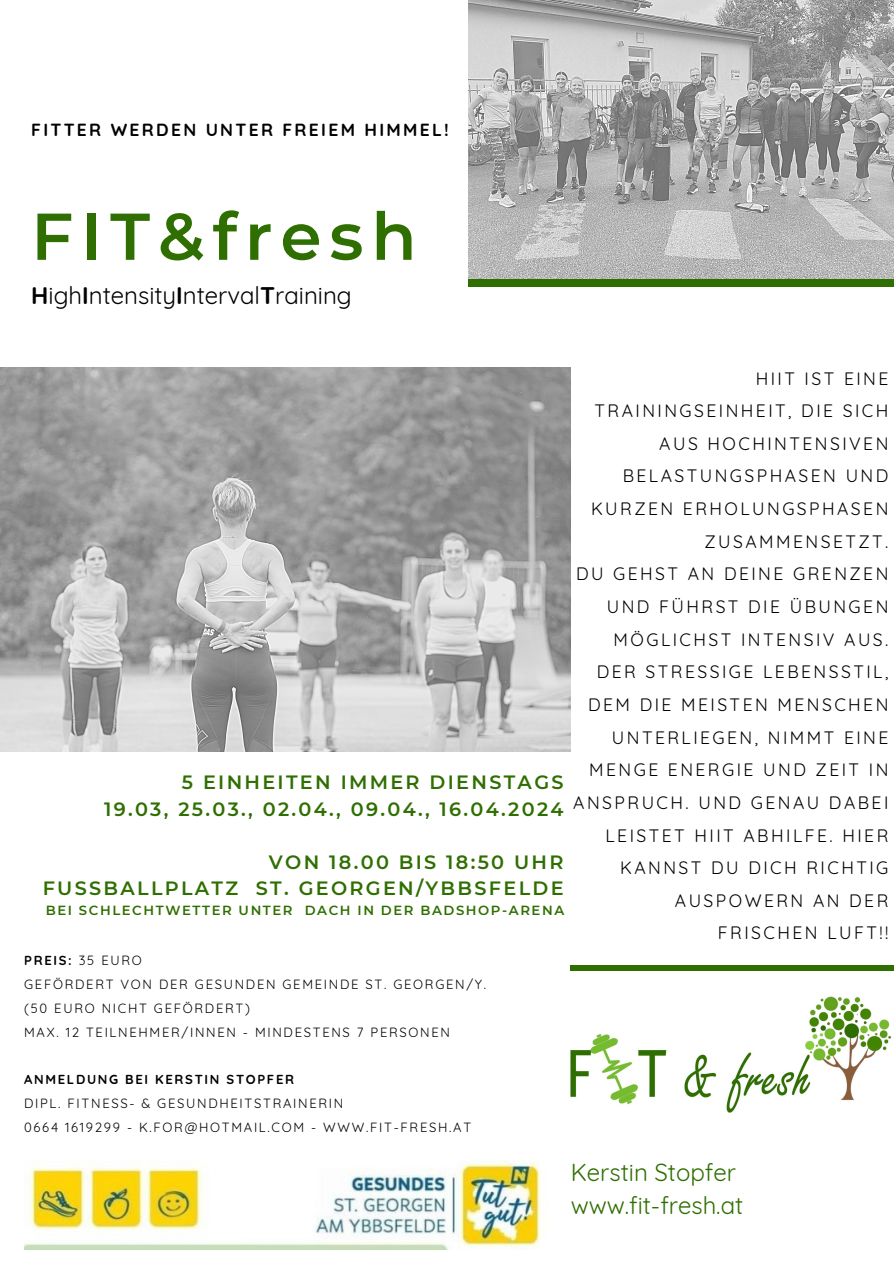
<style>
.page{position:relative;width:894px;height:1264px;background:#fff}
.page>*{position:absolute;margin:0;border:0;box-sizing:border-box;transform-origin:0 0}
.t1{font:600 66px "Montserrat";letter-spacing:.12em;color:#2f6f01}
.t2{font:24px "Quicksand";color:#2f6f01}
.t3{font:24px "Quicksand";color:#000}
.t4{font:600 19.2px "Montserrat";letter-spacing:.12em;color:#2f6f01}
.t5{font:17.55px/32.7px "Quicksand";letter-spacing:.14em;color:#000;text-align:right}
.t6{font:700 17.55px "Quicksand";letter-spacing:.13em;color:#000}
.t7{font:600 13.2px "Montserrat";letter-spacing:.12em;color:#2f6f01}
.t8{font:13.05px "Quicksand";letter-spacing:.13em;color:#000}
.t9{font:700 13.05px "Quicksand";letter-spacing:.13em;color:#000}
.s1{font-weight:700}
.s2{font-weight:400}
</style>
<div class="page">
<img style="left:0;top:368px;width:570px;height:383px">
<img style="left:468px;top:0;width:425px;height:279px">
<div style="left:468px;top:279px;width:425px;height:8px;background:#2f6f01"></div>
<img style="left:570px;top:996px;width:321px;height:117px">
<div style="left:570px;top:964px;width:323px;height:6px;background:#2f6f01"></div>
<img style="left:24px;top:1160px;width:517px;height:88px">
<p class="t6" style="left:31px;top:118px;width:419px">FITTER WERDEN UNTER FREIEM HIMMEL!</p>
<p class="t1" style="left:31px;top:196px;width:387px">FIT&amp;fresh</p>
<p class="t3" style="left:31px;top:280px;width:322px"><span class="s1">H</span>igh<span class="s1">I</span>ntensity<span class="s1">I</span>nterval<span class="s1">T</span>raining</p>
<p class="t4" style="left:182px;top:770px;width:383px">5 EINHEITEN IMMER DIENSTAGS</p>
<p class="t4" style="left:104px;top:797px;width:461px">19.03, 25.03., 02.04., 09.04., 16.04.2024</p>
<p class="t4" style="left:269px;top:850px;width:296px">VON 18.00 BIS 18:50 UHR</p>
<p class="t4" style="left:43px;top:876px;width:522px">FUSSBALLPLATZ ST. GEORGEN/YBBSFELDE</p>
<p class="t7" style="left:46px;top:902px;width:520px">BEI SCHLECHTWETTER UNTER DACH IN DER BADSHOP-ARENA</p>
<p class="t9" style="left:24px;top:951px;width:119px">PREIS: <span class="s2">35 EURO</span></p>
<p class="t8" style="left:24px;top:975px;width:463px">GEFÖRDERT VON DER GESUNDEN GEMEINDE ST. GEORGEN/Y.</p>
<p class="t8" style="left:24px;top:999px;width:227px">(50 EURO NICHT GEFÖRDERT)</p>
<p class="t8" style="left:24px;top:1023px;width:427px">MAX. 12 TEILNEHMER/INNEN - MINDESTENS 7 PERSONEN</p>
<p class="t9" style="left:24px;top:1071px;width:271px">ANMELDUNG BEI KERSTIN STOPFER</p>
<p class="t8" style="left:24px;top:1095px;width:320px">DIPL. FITNESS- &amp; GESUNDHEITSTRAINERIN</p>
<p class="t8" style="left:24px;top:1118px;width:448px">0664 1619299 - K.FOR@HOTMAIL.COM - WWW.FIT-FRESH.AT</p>
<p class="t5" style="left:591px;top:361px;width:299px">HIIT IST EINE<br>TRAININGSEINHEIT, DIE SICH<br>AUS HOCHINTENSIVEN<br>BELASTUNGSPHASEN UND<br>KURZEN ERHOLUNGSPHASEN<br>ZUSAMMENSETZT.</p>
<p class="t5" style="left:573px;top:557px;width:316px">DU GEHST AN DEINE GRENZEN<br>UND FÜHRST DIE ÜBUNGEN<br>MÖGLICHST INTENSIV AUS.<br>DER STRESSIGE LEBENSSTIL,<br>DEM DIE MEISTEN MENSCHEN<br>UNTERLIEGEN, NIMMT EINE<br>MENGE ENERGIE UND ZEIT IN<br>ANSPRUCH. UND GENAU DABEI<br>LEISTET HIIT ABHILFE. HIER<br>KANNST DU DICH RICHTIG<br>AUSPOWERN AN DER<br>FRISCHEN LUFT!!</p>
<p class="t2" style="left:570px;top:1157px;width:167px">Kerstin Stopfer</p>
<p class="t2" style="left:570px;top:1189px;width:174px">www.fit-fresh.at</p>
</div>
